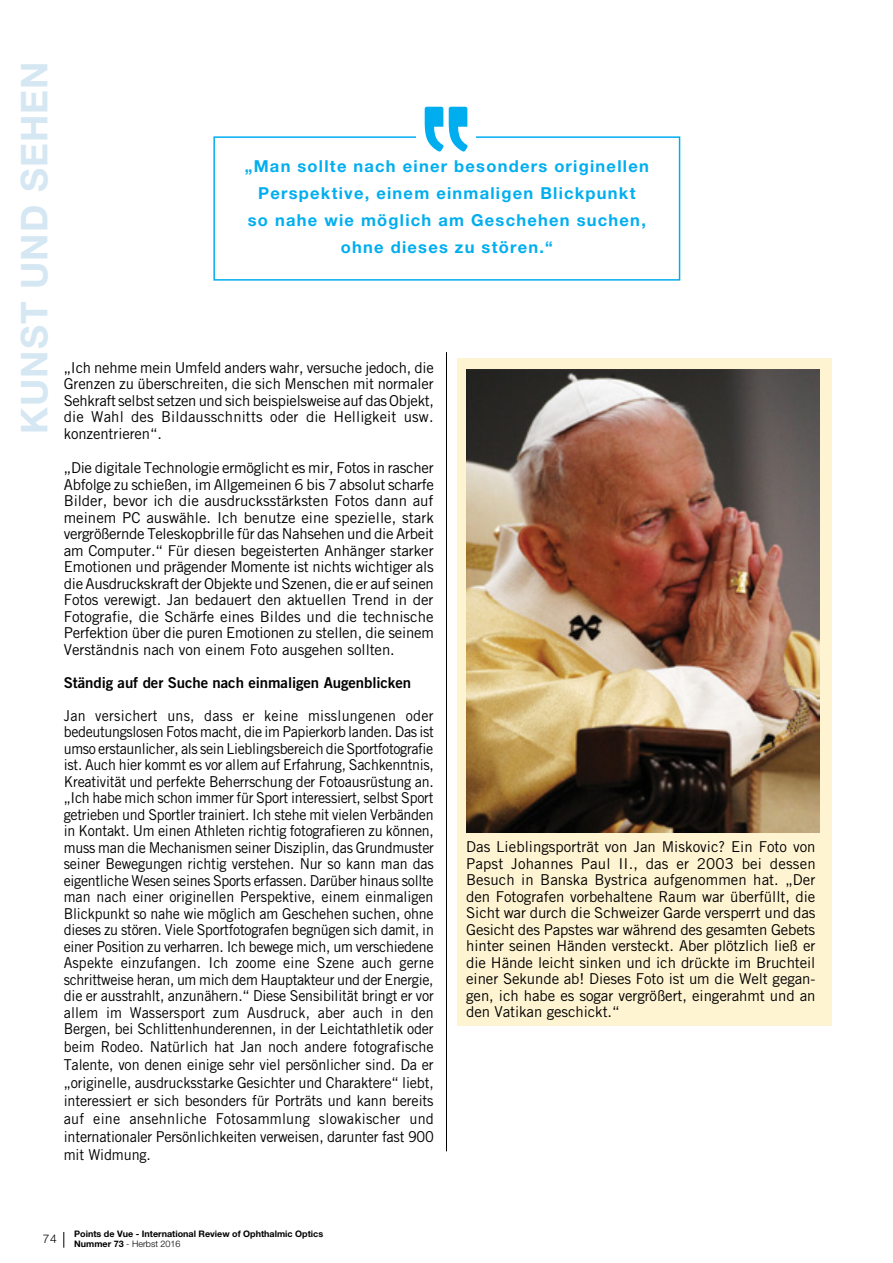
<style>
.page{position:relative;width:893px;height:1263px;background:#fff}
.page>*{position:absolute;margin:0;border:0;box-sizing:border-box;transform-origin:0 0}
.t1{font:700 36.9px "Helvetica Neue LT Std";letter-spacing:.03em;color:#d5e7f3}
.t2{font:700 16.5px/27px "Helvetica Neue LT Std";letter-spacing:.075em;color:#00aeef;text-align:center}
.t3{font:15px/16.5px "Trade Gothic LT Std";letter-spacing:-.005em;color:#000;text-align:justify;scale:.95 1}
.t4{font:15px/16.5px "Trade Gothic LT Std";letter-spacing:-.005em;color:#000;text-align:justify}
.t5{font:15px "Trade Gothic LT Std Bd 2";letter-spacing:-.005em;color:#000}
.t6{font:300 12px "Helvetica Neue LT Std";color:#000}
.t7{font:700 9px/10.8px "Helvetica Neue LT Std";color:#000}
.s1{font-weight:300}
</style>
<div class="page">
<svg style="left:64px;top:1232px;width:1px;height:16px"></svg>
<hr style="left:446px;top:352px;width:1px;height:799px;background:#000">
<div style="left:457px;top:359px;width:374px;height:667px;background:#fff4d2"></div>
<img style="left:467px;top:370px;width:352px;height:462px">
<div style="left:213px;top:136px;width:467px;height:145px;border:2px solid #00aeef"></div>
<div style="left:416px;top:96px;width:60px;height:56px;background:#fff"></div>
<svg style="left:425px;top:107px;width:43px;height:45px"></svg>
<h1 class="t1" style="left:12px;top:434px;width:374px;rotate:-90deg">KUNST UND SEHEN</h1>
<p class="t2" style="left:245px;top:152px;width:405px">„Man sollte nach einer besonders originellen Perspektive, einem einmaligen Blickpunkt<br>so nahe wie möglich am Geschehen suchen, ohne dieses zu stören.“</p>
<p class="t4" style="left:64px;top:359px;width:372px">„Ich nehme mein Umfeld anders wahr, versuche jedoch, die Grenzen zu überschreiten, die sich Menschen mit normaler Sehkraft selbst setzen und sich beispielsweise auf das Objekt, die Wahl des Bildausschnitts oder die Helligkeit usw. konzentrieren“.</p>
<p class="t4" style="left:64px;top:459px;width:372px">„Die digitale Technologie ermöglicht es mir, Fotos in rascher Abfolge zu schießen, im Allgemeinen 6 bis 7 absolut scharfe Bilder, bevor ich die ausdrucksstärksten Fotos dann auf meinem PC auswähle. Ich benutze eine spezielle, stark vergrößernde Teleskopbrille für das Nahsehen und die Arbeit am Computer.“ Für diesen begeisterten Anhänger starker Emotionen und prägender Momente ist nichts wichtiger als die Ausdruckskraft der Objekte und Szenen, die er auf seinen Fotos verewigt. Jan bedauert den aktuellen Trend in der Fotografie, die Schärfe eines Bildes und die technische Perfektion über die puren Emotionen zu stellen, die seinem Verständnis nach von einem Foto ausgehen sollten.</p>
<p class="t5" style="left:64px;top:673px;width:349px">Ständig auf der Suche nach einmaligen Augenblicken</p>
<p class="t3" style="left:64px;top:707px;width:391px">Jan versichert uns, dass er keine misslungenen oder bedeutungslosen Fotos macht, die im Papierkorb landen. Das ist umso erstaunlicher, als sein Lieblingsbereich die Sportfotografie ist. Auch hier kommt es vor allem auf Erfahrung, Sachkenntnis, Kreativität und perfekte Beherrschung der Fotoausrüstung an. „Ich habe mich schon immer für Sport interessiert, selbst Sport getrieben und Sportler trainiert. Ich stehe mit vielen Verbänden in Kontakt. Um einen Athleten richtig fotografieren zu können, muss man die Mechanismen seiner Disziplin, das Grundmuster seiner Bewegungen richtig verstehen. Nur so kann man das eigentliche Wesen seines Sports erfassen. Darüber hinaus sollte man nach einer originellen Perspektive, einem einmaligen Blickpunkt so nahe wie möglich am Geschehen suchen, ohne dieses zu stören. Viele Sportfotografen begnügen sich damit, in einer Position zu verharren. Ich bewege mich, um verschiedene Aspekte einzufangen. Ich zoome eine Szene auch gerne schrittweise heran, um mich dem Hauptakteur und der Energie, die er ausstrahlt, anzunähern.“ Diese Sensibilität bringt er vor allem im Wassersport zum Ausdruck, aber auch in den Bergen, bei Schlittenhunderennen, in der Leichtathletik oder</p>
<p class="t3" style="left:64px;top:1038px;width:391px;line-height:18px">beim Rodeo. Natürlich hat Jan noch andere fotografische Talente, von denen einige sehr viel persönlicher sind. Da er „originelle, ausdrucksstarke Gesichter und Charaktere“ liebt, interessiert er sich besonders für Porträts und kann bereits auf eine ansehnliche Fotosammlung slowakischer und internationaler Persönlichkeiten verweisen, darunter fast 900 mit Widmung.</p>
<p class="t4" style="left:466px;top:838px;width:351px">Das Lieblingsporträt von Jan Miskovic? Ein Foto von Papst Johannes Paul II., das er 2003 bei dessen Besuch in Banska Bystrica aufgenommen hat. „Der den Fotografen vorbehaltene Raum war überfüllt, die Sicht war durch die Schweizer Garde versperrt und das Gesicht des Papstes war während des gesamten Gebets hinter seinen Händen versteckt. Aber plötzlich ließ er die Hände leicht sinken und ich drückte im Bruchteil einer Sekunde ab! Dieses Foto ist um die Welt gegan&shy;gen, ich habe es sogar vergrößert, eingerahmt und an den Vatikan geschickt.“</p>
<p class="t6" style="left:43px;top:1231px;width:15px">74</p>
<p class="t7" style="left:74px;top:1228px;width:250px">Points de Vue - International Review of Ophthalmic Optics<br>Nummer 73 <span class="s1">- Herbst 2016</span></p>
</div>
